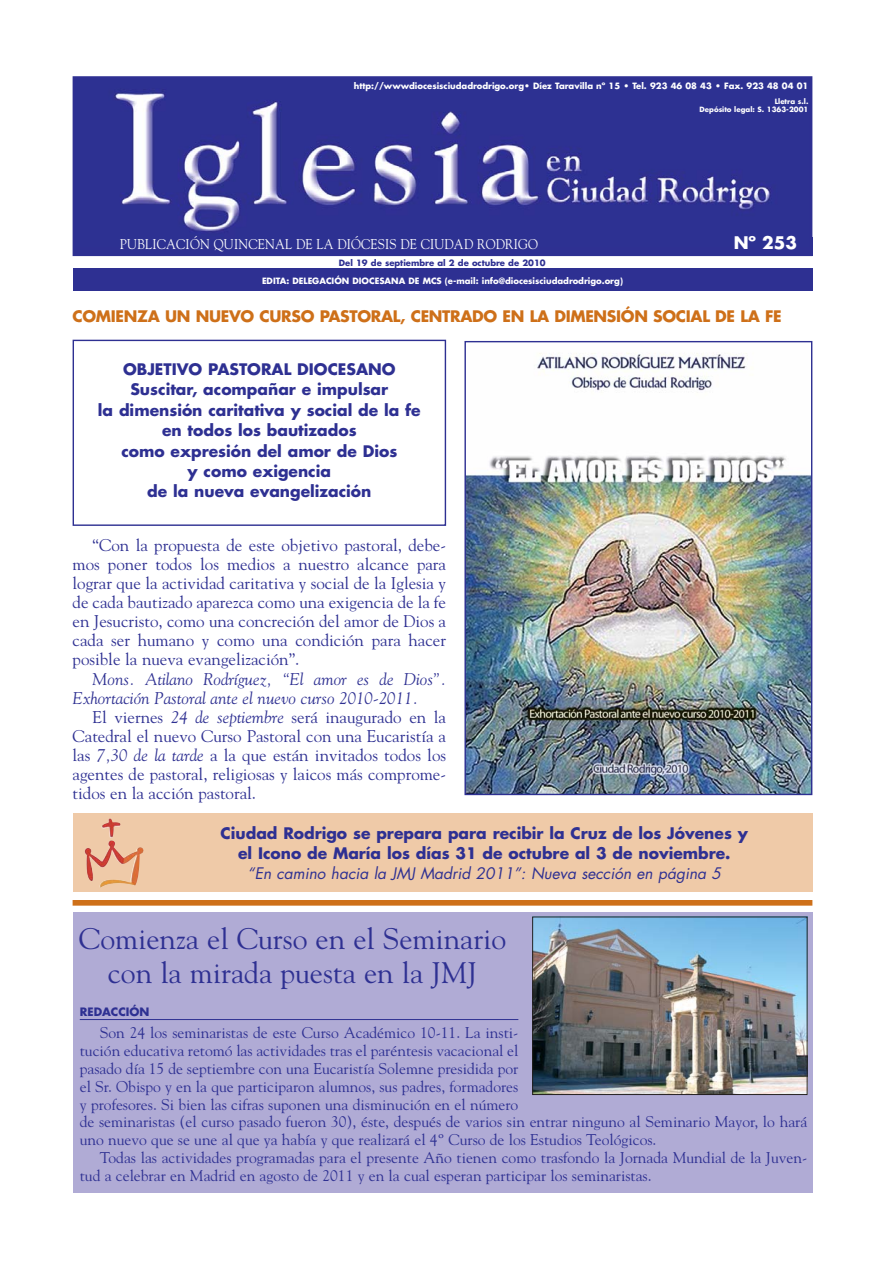
<style>
.page{position:relative;width:893px;height:1263px;background:#fff}
.page>*{position:absolute;margin:0;border:0;box-sizing:border-box;transform-origin:0 0}
.t1{font:29.55px/33.9px "Goudy";color:#2e3092;text-align:center}
.t2{font:16.95px/19px "Goudy";color:#2e3092;text-align:justify}
.t3{font:italic 16.95px/19px "Goudy";color:#2e3092}
.t4{font:700 16.95px "Futura";color:#fff}
.t5{font:15.45px/17.9px "Goudy";color:#2e3092}
.t6{font:700 15.45px/20.4px "Futura";color:#2e3092;text-align:center}
.t7{font:700 15.45px "Futura";letter-spacing:-.02em;color:#ce7019}
.t8{font:italic 15.45px "Futura";color:#2e3092}
.t9{font:14.1px "Goudy";letter-spacing:.015em;color:#fff;scale:.9 1}
.t10{font:700 11.25px "Futura";color:#2e3092}
.t11{font:700 8.4px "Futura";color:#fff}
.t12{font:700 8.4px "Futura";color:#2e3092}
.t13{font:700 7.05px/8.4px "Futura";color:#fff;text-align:right}
.s1{font-style:italic}
</style>
<div class="page">
<div style="left:73px;top:237px;width:739px;height:18px;background:#2e3092"></div>
<img style="left:77px;top:80px;width:731px;height:157px">
<div style="left:73px;top:76px;width:739px;height:180px;border:3px solid #2e3092"></div>
<div style="left:73px;top:268px;width:739px;height:23px;background:#2e3092"></div>
<img style="left:466px;top:353px;width:344px;height:440px">
<div style="left:464px;top:341px;width:348px;height:454px;border:1px solid #2e3092"></div>
<div style="left:73px;top:913px;width:739px;height:280px;background:#b0abd5"></div>
<hr style="left:80px;top:1019px;width:438px;height:1px;background:#2e3092">
<img style="left:534px;top:919px;width:271px;height:174px">
<div style="left:532px;top:917px;width:275px;height:178px;border:1px solid #231f20"></div>
<div style="left:73px;top:900px;width:739px;height:6px;background:#ce7019"></div>
<div style="left:73px;top:813px;width:739px;height:78px;background:#efcaa8"></div>
<div style="left:73px;top:340px;width:373px;height:186px;border:1px solid #2e3092"></div>
<img style="left:84px;top:818px;width:60px;height:70px">
<p class="t11" style="left:354px;top:82px;width:456px">http://wwwdiocesisciudadrodrigo.org• Díez Taravilla nº 15 • Tel. 923 46 08 43 • Fax. 923 48 04 01</p>
<p class="t13" style="left:699px;top:97px;width:110px">Lletra s.l.<br>Depósito legal: S. 1363-2001</p>
<p class="t9" style="left:120px;top:238px;width:466px">PUBLICACIÓN QUINCENAL DE LA DIÓCESIS DE CIUDAD RODRIGO</p>
<p class="t4" style="left:733px;top:235px;width:65px">Nº 253</p>
<p class="t12" style="left:339px;top:259px;width:208px">Del 19 de septiembre al 2 de octubre de 2010</p>
<p class="t11" style="left:262px;top:277px;width:362px">EDITA: DELEGACIÓN DIOCESANA DE MCS (e-mail: info@diocesisciudadrodrigo.org)</p>
<p class="t7" style="left:73px;top:309px;width:710px">COMIENZA UN NUEVO CURSO PASTORAL, CENTRADO EN LA DIMENSIÓN SOCIAL DE LA FE</p>
<p class="t6" style="left:98px;top:360px;width:324px">OBJETIVO PASTORAL DIOCESANO<br>Suscitar, acompañar e impulsar<br>la dimensión caritativa y social de la fe en todos los bautizados<br>como expresión del amor de Dios<br>y como exigencia<br>de la nueva evangelización</p>
<p class="t2" style="left:73px;top:537px;width:375px;text-indent:20px">“Con la propuesta de este objetivo pastoral, debe&shy;mos poner todos los medios a nuestro alcance para lograr que la actividad caritativa y social de la Iglesia y de cada bautizado aparezca como una exigencia de la fe en Jesucristo, como una concreción del amor de Dios a cada ser humano y como una condición para hacer posible la nueva evangelización”.</p>
<p class="t3" style="left:73px;top:670px;width:375px;text-indent:20px">Mons. Atilano Rodríguez, “El amor es de Dios”.<br>Exhortación Pastoral ante el nuevo curso 2010-2011.</p>
<p class="t2" style="left:73px;top:709px;width:375px;text-indent:20px">El viernes <span class="s1">24 de septiembre</span> será inaugurado en la Catedral el nuevo Curso Pastoral con una Eucaristía a las <span class="s1">7,30 de la tarde</span> a la que están invitados todos los agentes de pastoral, religiosas y laicos más comprome&shy;tidos en la acción pastoral.</p>
<p class="t6" style="left:221px;top:824px;width:529px">Ciudad Rodrigo se prepara para recibir la Cruz de los Jóvenes y el Icono de María los días 31 de octubre al 3 de noviembre.</p>
<p class="t8" style="left:247px;top:867px;width:477px">“En camino hacia la JMJ Madrid 2011”: Nueva sección en página 5</p>
<h1 class="t1" style="left:79px;top:924px;width:429px">Comienza el Curso en el Seminario con la mirada puesta en la JMJ</h1>
<p class="t10" style="left:80px;top:1007px;width:71px">REDACCIÓN</p>
<p class="t5" style="left:80px;top:1025px;width:729px;text-indent:20px">Son 24 los seminaristas de este Curso Académico 10-11. La insti-<br>tución educativa retomó las actividades tras el paréntesis vacacional el<br>pasado día 15 de septiembre con una Eucaristía Solemne presidida por<br>el Sr. Obispo y en la que participaron alumnos, sus padres, formadores<br>y profesores. Si bien las cifras suponen una disminución en el número<br>de seminaristas (el curso pasado fueron 30), éste, después de varios sin entrar ninguno al Seminario Mayor, lo hará uno nuevo que se une al que ya había y que realizará el 4º Curso de los Estudios Teológicos.</p>
<p class="t5" style="left:80px;top:1150px;width:729px;text-indent:20px">Todas las actividades programadas para el presente Año tienen como trasfondo la Jornada Mundial de la Juven&shy;tud a celebrar en Madrid en agosto de 2011 y en la cual esperan participar los seminaristas.</p>
</div>
